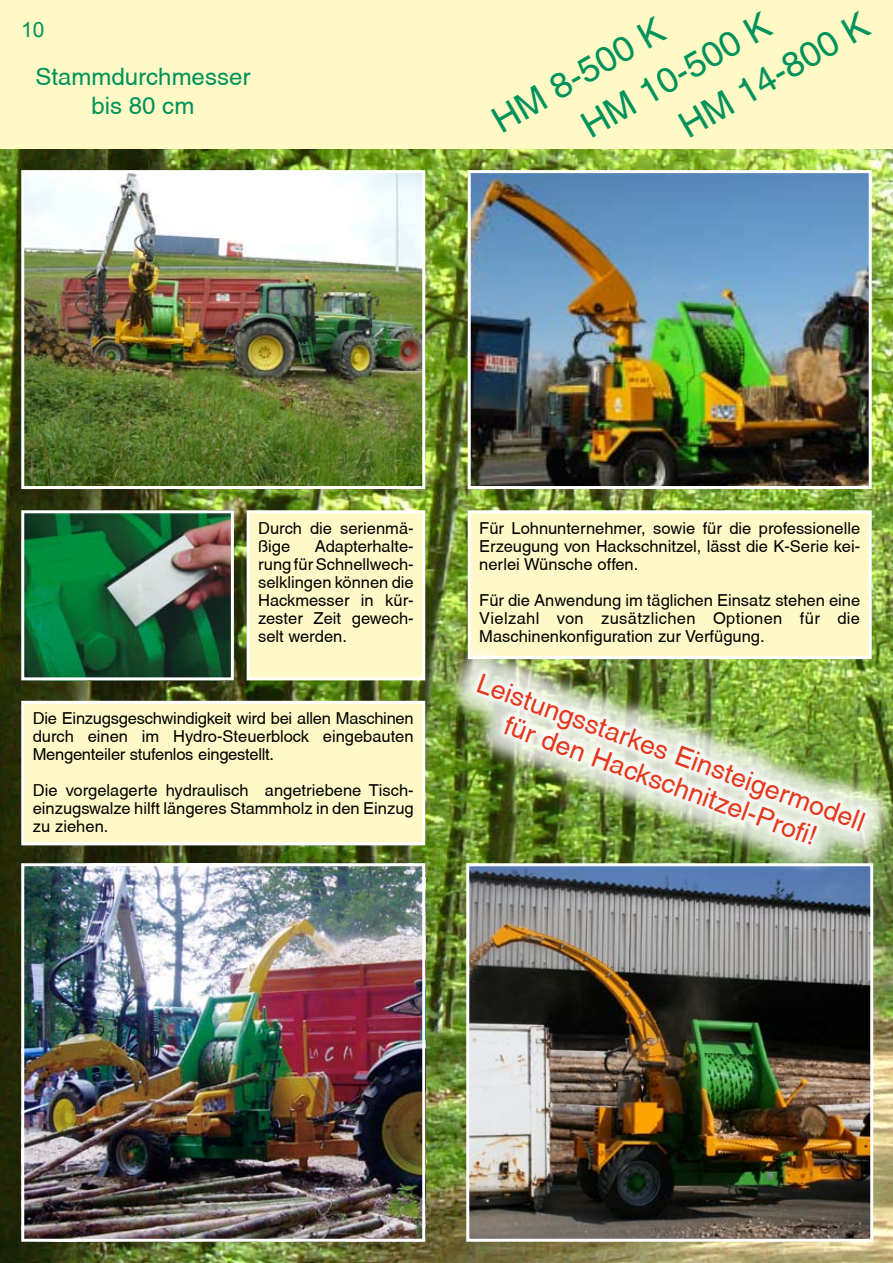
<style>
.page{position:relative;width:893px;height:1263px;background:#fff}
.page>*{position:absolute;margin:0;border:0;box-sizing:border-box;transform-origin:0 0}
.t1{font:36px "Helvetica";color:#00925b}
.t2{font:27px/30px "Helvetica";color:#e5371a;text-align:center}
.t3{font:24px/28.8px "Helvetica";color:#00925b;text-align:center}
.t4{font:21px "Arial";color:#00925b}
.t5{font:16.5px/18px "Helvetica";color:#000;text-align:justify}
</style>
<div class="page">
<img style="left:0;top:149px;width:893px;height:1114px">
<div style="left:0;top:0;width:893px;height:149px;background:#fff9c6"></div>
<img style="left:25px;top:867px;width:273px;height:371px">
<div style="left:21px;top:863px;width:404px;height:379px;border:3px solid #fff"></div>
<img style="left:472px;top:174px;width:396px;height:311px">
<div style="left:468px;top:170px;width:404px;height:319px;border:3px solid #fff"></div>
<img style="left:25px;top:174px;width:396px;height:311px">
<div style="left:21px;top:170px;width:404px;height:319px;border:3px solid #fff"></div>
<img style="left:25px;top:514px;width:205px;height:162px">
<div style="left:21px;top:510px;width:213px;height:170px;border:3px solid #fff"></div>
<div style="left:469px;top:512px;width:401px;height:146px;background:#fff9c7"></div>
<div style="left:468px;top:510px;width:404px;height:149px;border:3px solid #fff"></div>
<img style="left:298px;top:630px;width:595px;height:633px">
<img style="left:331px;top:662px;width:562px;height:601px">
<div style="left:23px;top:702px;width:401px;height:142px;background:#fff9c7"></div>
<div style="left:21px;top:701px;width:404px;height:144px;border:3px solid #fff"></div>
<div style="left:248px;top:512px;width:176px;height:167px;background:#fff9c7"></div>
<div style="left:247px;top:510px;width:178px;height:170px;border:3px solid #fff"></div>
<p class="t4" style="left:21px;top:15px;width:25px">10</p>
<h3 class="t3" style="left:36px;top:62px;width:216px">Stammdurchmesser bis 80 cm</h3>
<h1 class="t1" style="left:672px;top:110px;width:214px;rotate:-30deg">HM 14-800 K</h1>
<h1 class="t1" style="left:574px;top:110px;width:214px;rotate:-30deg">HM 10-500 K</h1>
<h1 class="t1" style="left:485px;top:105px;width:194px;rotate:-30deg">HM 8-500 K</h1>
<p class="t5" style="left:258px;top:519px;width:157px">Durch die serienmä&shy;ßige</p>
<p class="t5" style="left:258px;top:537px;width:157px;text-indent:57px">Adapterhalte&shy;rung für Schnellwech&shy;selklingen können die Hackmesser in kür&shy;zester Zeit gewech&shy;selt werden.</p>
<p class="t5" style="left:33px;top:709px;width:382px">Die Einzugsgeschwindigkeit wird bei allen Maschinen durch einen im Hydro-Steuerblock eingebauten Mengenteiler stufenlos eingestellt.</p>
<p class="t5" style="left:33px;top:781px;width:382px">Die vorgelagerte hydraulisch angetriebene Tisch&shy;einzugswalze hilft längeres Stammholz in den Einzug zu ziehen.</p>
<p class="t5" style="left:479px;top:519px;width:382px">Für Lohnunternehmer, sowie für die professionelle Erzeugung von Hackschnitzel, lässt die K-Serie kei&shy;nerlei Wünsche offen.</p>
<p class="t5" style="left:479px;top:591px;width:382px">Für die Anwendung im täglichen Einsatz stehen eine Vielzahl von zusätzlichen Optionen für die Maschinenkonfiguration zur Verfügung.</p>
<h2 class="t2" style="left:483px;top:668px;width:412px;rotate:20deg">Leistungsstarkes Einsteigermodell für den Hackschnitzel-Profi!</h2>
</div>
